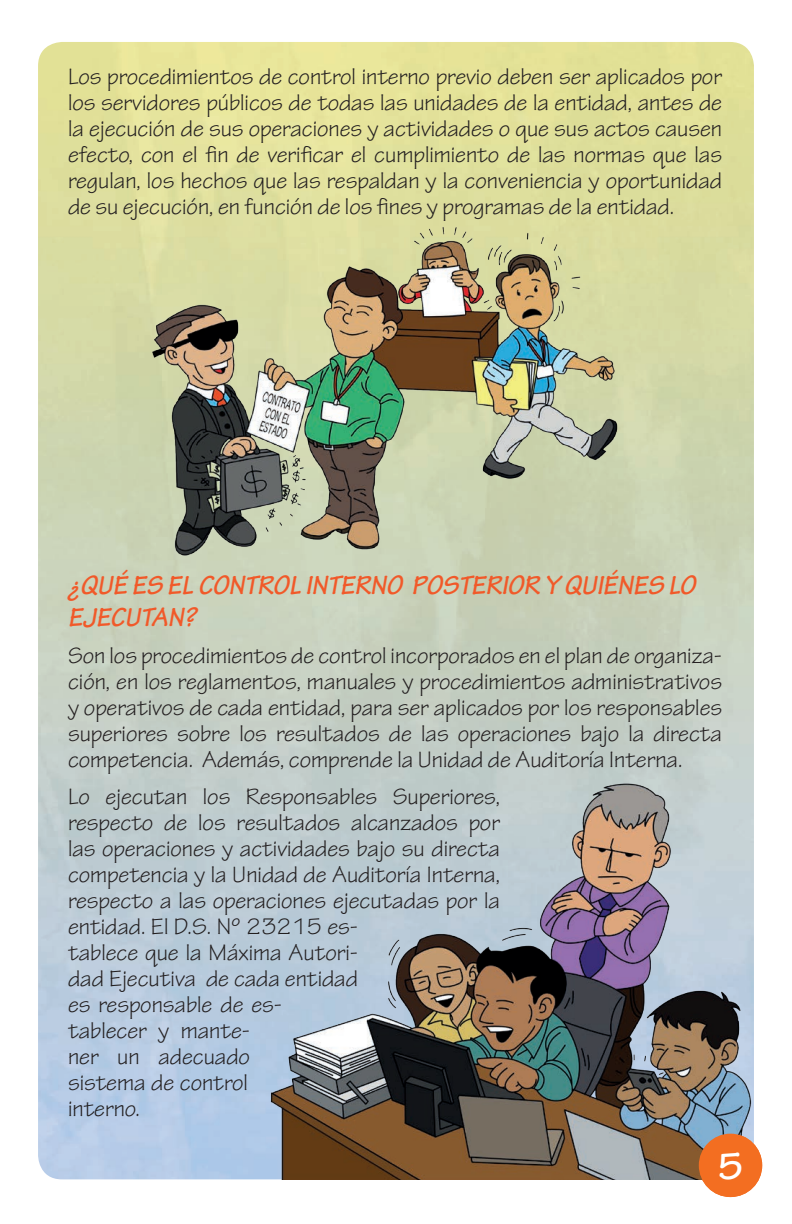
<style>
.page{position:relative;width:792px;height:1224px;background:#fff}
.page>*{position:absolute;margin:0;border:0;box-sizing:border-box;transform-origin:0 0}
.t1{font:700 40px "Tekton Pro";color:#fff}
.t2{font:italic 700 28px/32px "Tekton Pro";color:#f15929}
.t3{font:24px/26px "Tekton Pro";color:#231f20;text-align:justify}
</style>
<div class="page">
<img style="left:264px;top:770px;width:490px;height:409px">
<div style="left:699px;top:1134px;width:63px;height:63px;background:#f36e21;border-radius:50%"></div>
<img style="left:107px;top:208px;width:564px;height:376px">
<p class="t3" style="left:68px;top:64px;width:656px">Los procedimientos de control interno previo deben ser aplicados por los servidores públicos de todas las unidades de la entidad, antes de la ejecución de sus operaciones y actividades o que sus actos causen efecto, con el fin de verificar el cumplimiento de las normas que las regulan, los hechos que las respaldan y la conveniencia y oportunidad de su ejecución, en función de los fines y programas de la entidad.</p>
<p class="t2" style="left:68px;top:569px;width:629px">¿QUÉ ES EL CONTROL INTERNO POSTERIOR Y QUIÉNES LO<br>EJECUTAN?</p>
<p class="t3" style="left:68px;top:643px;width:656px">Son los procedimientos de control incorporados en el plan de organiza&shy;ción, en los reglamentos, manuales y procedimientos administrativos y operativos de cada entidad, para ser aplicados por los responsables superiores sobre los resultados de las operaciones bajo la directa competencia. Además, comprende la Unidad de Auditoría Interna.</p>
<p class="t3" style="left:68px;top:784px;width:434px;text-align:left">Lo ejecutan los Responsables Superiores, respecto de los resultados alcanzados por las operaciones y actividades bajo su directa competencia y la Unidad de Auditoría Interna, respecto a las operaciones ejecutadas por la entidad. El D.S. Nº 23215 es-<br>tablece que la Máxima Autori-<br>dad Ejecutiva de cada entidad<br>es responsable de es-<br>tablecer y mante-<br>ner un adecuado<br>sistema de control<br>interno.</p>
<h1 class="t1" style="left:718px;top:1143px;width:28px">5</h1>
</div>
